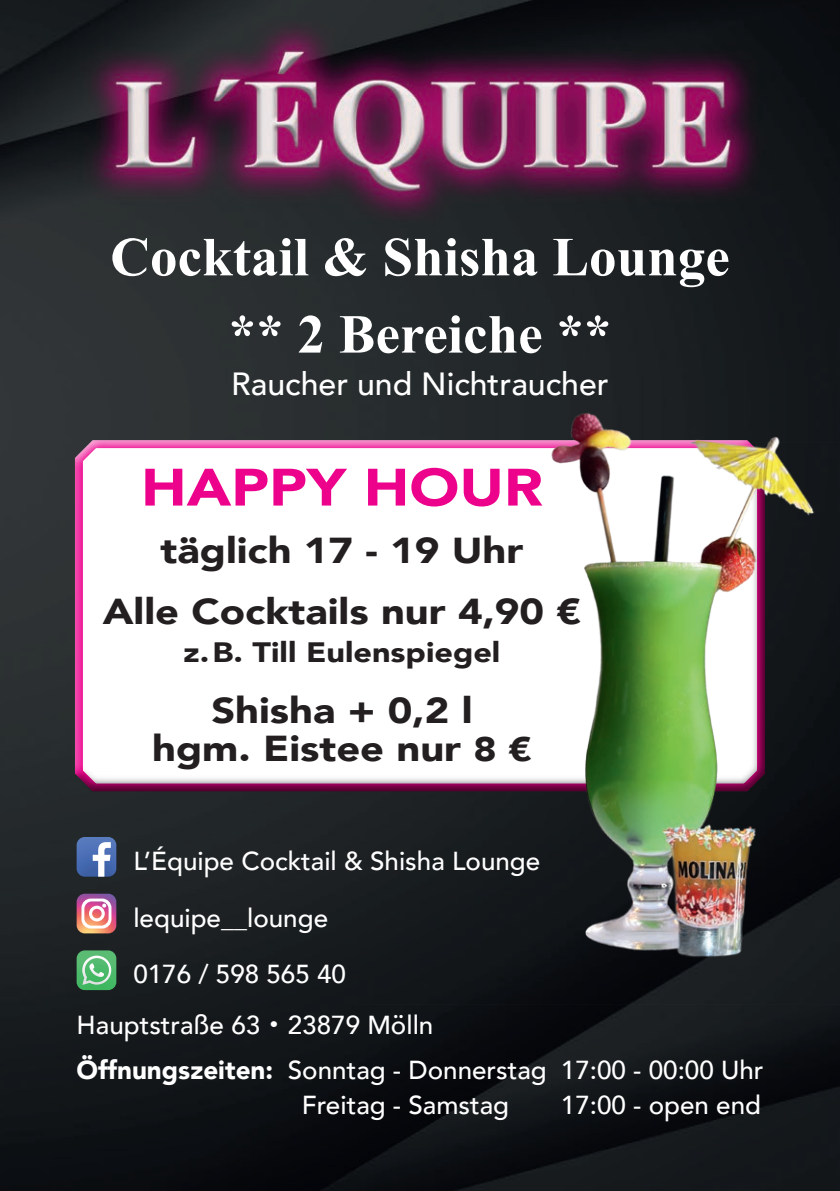
<style>
.page{position:relative;width:840px;height:1191px;background:#fff}
.page>*{position:absolute;margin:0;border:0;box-sizing:border-box;transform-origin:0 0}
.t1{font:700 55px "Times New Roman";color:#fff}
.t2{font:900 52px "Avenir";color:#ed028c;scale:1.15 1}
.t3{font:900 36px/60.6px "Avenir";color:#231f20;text-align:center;scale:1.15 1}
.t4{font:500 32px "Avenir";color:#fff}
.t5{font:900 28px "Avenir";color:#231f20;scale:1.15 1}
.t6{font:500 26px/56.8px "Avenir";color:#fff}
.s1{font-size:34px}
.s2{font-size:46.8px}
.s3{font-weight:900}
</style>
<div class="page">
<img style="left:0;top:0;width:839px;height:1191px">
<div style="left:75px;top:447px;width:690px;height:344px;background:#231f20;opacity:.78"></div>
<svg style="left:77px;top:837px;width:39px;height:39px"></svg>
<svg style="left:77px;top:893px;width:39px;height:40px"></svg>
<svg style="left:77px;top:950px;width:39px;height:40px"></svg>
<img style="left:357px;top:338px;width:482px;height:670px">
<h1 class="t1" style="left:110px;top:219px;width:620px">Cocktail &amp; Shisha Lounge</h1>
<h1 class="t1" style="left:228px;top:296px;width:384px">** 2 Bereiche **</h1>
<p class="t4" style="left:231px;top:356px;width:379px">Raucher und Nichtraucher</p>
<h2 class="t2" style="left:141px;top:443px;width:351px">HAPPY HOUR</h2>
<h3 class="t3" style="left:103px;top:519px;width:417px">täglich 17 - 19 Uhr<br>Alle Cocktails nur 4,90 €</h3>
<p class="t5" style="left:183px;top:628px;width:277px">z.B. Till Eulenspiegel</p>
<h3 class="t3" style="left:152px;top:690px;width:331px;line-height:38px">Shisha + 0,2 l<br>hgm. Eistee nur <span class="s1">8 €</span></h3>
<p class="t6" style="left:133px;top:831px;width:408px">L’Équipe Cocktail &amp; Shisha Lounge lequipe__lounge<br>0176 / 598 565 40</p>
<p class="t6" style="left:77px;top:1001px;width:688px;line-height:45.4px">Hauptstraße 63 <span class="s2">∙</span> 23879 Mölln<br><span class="s3">Öffnungszeiten:</span> Sonntag - Donnerstag 17:00 - 00:00 Uhr</p>
<p class="t6" style="left:302px;top:1074px;width:209px">Freitag - Samstag</p>
<p class="t6" style="left:560px;top:1074px;width:201px">17:00 - open end</p>
</div>
